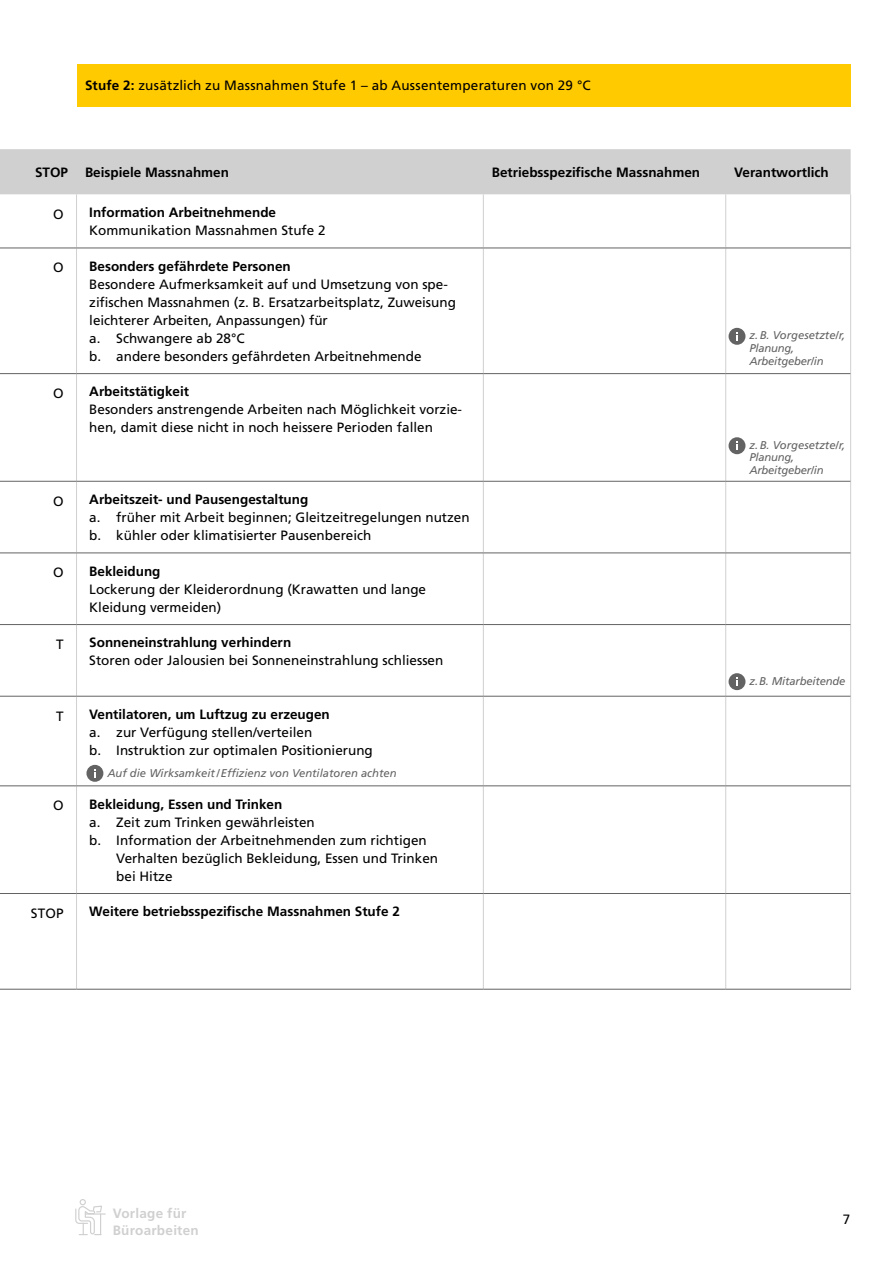
<style>
.page{position:relative;width:893px;height:1263px;background:#fff}
.page>*{position:absolute;margin:0;border:0;box-sizing:border-box;transform-origin:0 0}
.t1{font:13.5px/18px "Frutiger LT Pro";color:#000}
.t2{font:700 13.5px "Frutiger LT Pro";color:#000}
.t3{font:700 13.5px/16.2px "Frutiger LT Pro";letter-spacing:.02em;color:#d0d0d0}
.t4{font:italic 11.25px/12.8px "Frutiger LT Pro";letter-spacing:-.02em;color:#646363}
.t5{font:italic 11.25px "Frutiger LT Pro";color:#646363}
.s1{font-weight:700}
</style>
<div class="page">
<svg style="left:75px;top:1199px;width:30px;height:36px"></svg>
<div style="left:0;top:149px;width:851px;height:45px;background:#d0d0d0"></div>
<hr style="left:76px;top:194px;width:1px;height:54px;background:#d0d0d0">
<hr style="left:483px;top:194px;width:1px;height:54px;background:#d0d0d0">
<hr style="left:725px;top:194px;width:1px;height:54px;background:#d0d0d0">
<hr style="left:850px;top:194px;width:1px;height:54px;background:#d0d0d0">
<hr style="left:76px;top:248px;width:1px;height:125px;background:#d0d0d0">
<hr style="left:483px;top:248px;width:1px;height:125px;background:#d0d0d0">
<hr style="left:725px;top:248px;width:1px;height:125px;background:#d0d0d0">
<hr style="left:850px;top:248px;width:1px;height:126px;background:#d0d0d0">
<hr style="left:76px;top:374px;width:1px;height:107px;background:#d0d0d0">
<hr style="left:483px;top:374px;width:1px;height:107px;background:#d0d0d0">
<hr style="left:725px;top:374px;width:1px;height:107px;background:#d0d0d0">
<hr style="left:850px;top:374px;width:1px;height:107px;background:#d0d0d0">
<hr style="left:76px;top:482px;width:1px;height:70px;background:#d0d0d0">
<hr style="left:483px;top:482px;width:1px;height:70px;background:#d0d0d0">
<hr style="left:725px;top:482px;width:1px;height:70px;background:#d0d0d0">
<hr style="left:850px;top:481px;width:1px;height:72px;background:#d0d0d0">
<hr style="left:76px;top:553px;width:1px;height:71px;background:#d0d0d0">
<hr style="left:483px;top:553px;width:1px;height:71px;background:#d0d0d0">
<hr style="left:725px;top:553px;width:1px;height:71px;background:#d0d0d0">
<hr style="left:850px;top:553px;width:1px;height:71px;background:#d0d0d0">
<hr style="left:76px;top:625px;width:1px;height:71px;background:#d0d0d0">
<hr style="left:483px;top:625px;width:1px;height:71px;background:#d0d0d0">
<hr style="left:725px;top:625px;width:1px;height:71px;background:#d0d0d0">
<hr style="left:850px;top:624px;width:1px;height:72px;background:#d0d0d0">
<hr style="left:76px;top:696px;width:1px;height:89px;background:#d0d0d0">
<hr style="left:483px;top:696px;width:1px;height:89px;background:#d0d0d0">
<hr style="left:725px;top:696px;width:1px;height:89px;background:#d0d0d0">
<hr style="left:850px;top:696px;width:1px;height:90px;background:#d0d0d0">
<hr style="left:76px;top:786px;width:1px;height:107px;background:#d0d0d0">
<hr style="left:483px;top:786px;width:1px;height:107px;background:#d0d0d0">
<hr style="left:725px;top:786px;width:1px;height:107px;background:#d0d0d0">
<hr style="left:850px;top:786px;width:1px;height:107px;background:#d0d0d0">
<hr style="left:76px;top:894px;width:1px;height:95px;background:#d0d0d0">
<hr style="left:483px;top:894px;width:1px;height:95px;background:#d0d0d0">
<hr style="left:725px;top:894px;width:1px;height:95px;background:#d0d0d0">
<hr style="left:850px;top:893px;width:1px;height:96px;background:#d0d0d0">
<hr style="left:0;top:248px;width:77px;height:1px;background:#646363">
<hr style="left:77px;top:248px;width:406px;height:1px;background:#646363">
<hr style="left:483px;top:248px;width:243px;height:1px;background:#646363">
<hr style="left:726px;top:248px;width:124px;height:1px;background:#646363">
<hr style="left:0;top:373px;width:77px;height:1px;background:#646363">
<hr style="left:77px;top:373px;width:406px;height:1px;background:#646363">
<hr style="left:483px;top:373px;width:243px;height:1px;background:#646363">
<hr style="left:726px;top:373px;width:124px;height:1px;background:#646363">
<hr style="left:0;top:481px;width:77px;height:1px;background:#646363">
<hr style="left:77px;top:481px;width:406px;height:1px;background:#646363">
<hr style="left:483px;top:481px;width:243px;height:1px;background:#646363">
<hr style="left:726px;top:481px;width:124px;height:1px;background:#646363">
<hr style="left:0;top:552px;width:77px;height:1px;background:#646363">
<hr style="left:77px;top:552px;width:406px;height:1px;background:#646363">
<hr style="left:483px;top:552px;width:243px;height:1px;background:#646363">
<hr style="left:726px;top:552px;width:124px;height:1px;background:#646363">
<hr style="left:0;top:624px;width:77px;height:1px;background:#646363">
<hr style="left:77px;top:624px;width:406px;height:1px;background:#646363">
<hr style="left:483px;top:624px;width:243px;height:1px;background:#646363">
<hr style="left:726px;top:624px;width:124px;height:1px;background:#646363">
<hr style="left:0;top:696px;width:77px;height:1px;background:#646363">
<hr style="left:77px;top:696px;width:406px;height:1px;background:#646363">
<hr style="left:483px;top:696px;width:243px;height:1px;background:#646363">
<hr style="left:726px;top:696px;width:124px;height:1px;background:#646363">
<hr style="left:0;top:785px;width:77px;height:1px;background:#646363">
<hr style="left:77px;top:785px;width:406px;height:1px;background:#646363">
<hr style="left:483px;top:785px;width:243px;height:1px;background:#646363">
<hr style="left:726px;top:785px;width:124px;height:1px;background:#646363">
<hr style="left:0;top:893px;width:77px;height:1px;background:#646363">
<hr style="left:77px;top:893px;width:406px;height:1px;background:#646363">
<hr style="left:483px;top:893px;width:243px;height:1px;background:#646363">
<hr style="left:726px;top:893px;width:124px;height:1px;background:#646363">
<hr style="left:0;top:989px;width:77px;height:1px;background:#646363">
<hr style="left:77px;top:989px;width:406px;height:1px;background:#646363">
<hr style="left:483px;top:989px;width:243px;height:1px;background:#646363">
<hr style="left:726px;top:989px;width:125px;height:1px;background:#646363">
<div style="left:77px;top:64px;width:773px;height:42px;background:#ffca00"></div>
<div style="left:86px;top:765px;width:17px;height:17px;background:#646363;border-radius:50%"></div>
<svg style="left:94px;top:769px;width:2px;height:8px"></svg>
<div style="left:729px;top:328px;width:16px;height:17px;background:#646363;border-radius:50%"></div>
<svg style="left:736px;top:332px;width:2px;height:9px"></svg>
<div style="left:729px;top:437px;width:16px;height:17px;background:#646363;border-radius:50%"></div>
<svg style="left:736px;top:441px;width:2px;height:9px"></svg>
<div style="left:729px;top:673px;width:16px;height:17px;background:#646363;border-radius:50%"></div>
<svg style="left:736px;top:677px;width:2px;height:9px"></svg>
<p class="t1" style="left:85px;top:76px;width:507px"><span class="s1">Stufe 2:</span> zusätzlich zu Massnahmen Stufe 1 – ab Aussentemperaturen von 29 °C</p>
<p class="t2" style="left:35px;top:164px;width:35px">STOP</p>
<p class="t2" style="left:85px;top:164px;width:146px">Beispiele Massnahmen</p>
<p class="t2" style="left:492px;top:164px;width:210px">Betriebsspezifische Massnahmen</p>
<p class="t2" style="left:734px;top:164px;width:96px">Verantwortlich</p>
<p class="t1" style="left:53px;top:205px;width:12px">O</p>
<p class="t2" style="left:89px;top:205px;width:188px">Information Arbeitnehmende</p>
<p class="t1" style="left:89px;top:222px;width:238px">Kommunikation Massnahmen Stufe 2</p>
<p class="t1" style="left:53px;top:259px;width:12px">O</p>
<p class="t2" style="left:89px;top:258px;width:203px">Besonders gefährdete Personen</p>
<p class="t1" style="left:89px;top:275px;width:368px">Besondere Aufmerksamkeit auf und Umsetzung von spe&shy;zifischen Massnahmen (z. B. Ersatzarbeitsplatz, Zuweisung leichterer Arbeiten, Anpassungen) für<br>a. Schwangere ab 28°C<br>b. andere besonders gefährdeten Arbeitnehmende</p>
<p class="t1" style="left:53px;top:384px;width:12px">O</p>
<p class="t2" style="left:89px;top:384px;width:101px">Arbeitstätigkeit</p>
<p class="t1" style="left:89px;top:401px;width:374px">Besonders anstrengende Arbeiten nach Möglichkeit vorzie&shy;hen, damit diese nicht in noch heissere Perioden fallen</p>
<p class="t4" style="left:750px;top:329px;width:97px">z.B. Vorgesetzte/r,<br>Planung,<br>Arbeitgeber/in</p>
<p class="t1" style="left:53px;top:492px;width:12px">O</p>
<p class="t2" style="left:89px;top:491px;width:221px">Arbeitszeit- und Pausengestaltung</p>
<p class="t1" style="left:89px;top:508px;width:382px">a. früher mit Arbeit beginnen; Gleitzeitregelungen nutzen b. kühler oder klimatisierter Pausenbereich</p>
<p class="t1" style="left:53px;top:564px;width:12px">O</p>
<p class="t2" style="left:89px;top:563px;width:73px">Bekleidung</p>
<p class="t1" style="left:89px;top:580px;width:338px">Lockerung der Kleiderordnung (Krawatten und lange<br>Kleidung vermeiden)</p>
<p class="t1" style="left:56px;top:635px;width:9px">T</p>
<p class="t2" style="left:89px;top:635px;width:204px">Sonneneinstrahlung verhindern</p>
<p class="t1" style="left:89px;top:652px;width:356px">Storen oder Jalousien bei Sonneneinstrahlung schliessen</p>
<p class="t1" style="left:56px;top:707px;width:9px">T</p>
<p class="t2" style="left:89px;top:706px;width:242px">Ventilatoren, um Luftzug zu erzeugen</p>
<p class="t1" style="left:89px;top:723px;width:285px">a. zur Verfügung stellen/verteilen<br>b. Instruktion zur optimalen Positionierung</p>
<p class="t5" style="left:107px;top:767px;width:291px">Auf die Wirksamkeit/Effizienz von Ventilatoren achten</p>
<p class="t1" style="left:53px;top:796px;width:12px">O</p>
<p class="t2" style="left:89px;top:796px;width:195px">Bekleidung, Essen und Trinken</p>
<p class="t1" style="left:89px;top:813px;width:227px">a. Zeit zum Trinken gewährleisten</p>
<p class="t1" style="left:89px;top:831px;width:339px">b. Information der Arbeitnehmenden zum richtigen</p>
<p class="t1" style="left:116px;top:849px;width:323px">Verhalten bezüglich Bekleidung, Essen und Trinken</p>
<p class="t1" style="left:116px;top:867px;width:58px">bei Hitze</p>
<p class="t1" style="left:31px;top:904px;width:35px">STOP</p>
<p class="t2" style="left:89px;top:904px;width:312px">Weitere betriebsspezifische Massnahmen Stufe 2</p>
<p class="t3" style="left:113px;top:1206px;width:88px">Vorlage für<br>Büroarbeiten</p>
<p class="t4" style="left:750px;top:438px;width:97px">z.B. Vorgesetzte/r,<br>Planung,<br>Arbeitgeber/in</p>
<p class="t5" style="left:750px;top:674px;width:97px">z.B. Mitarbeitende</p>
<p class="t1" style="left:843px;top:1210px;width:9px">7</p>
</div>
